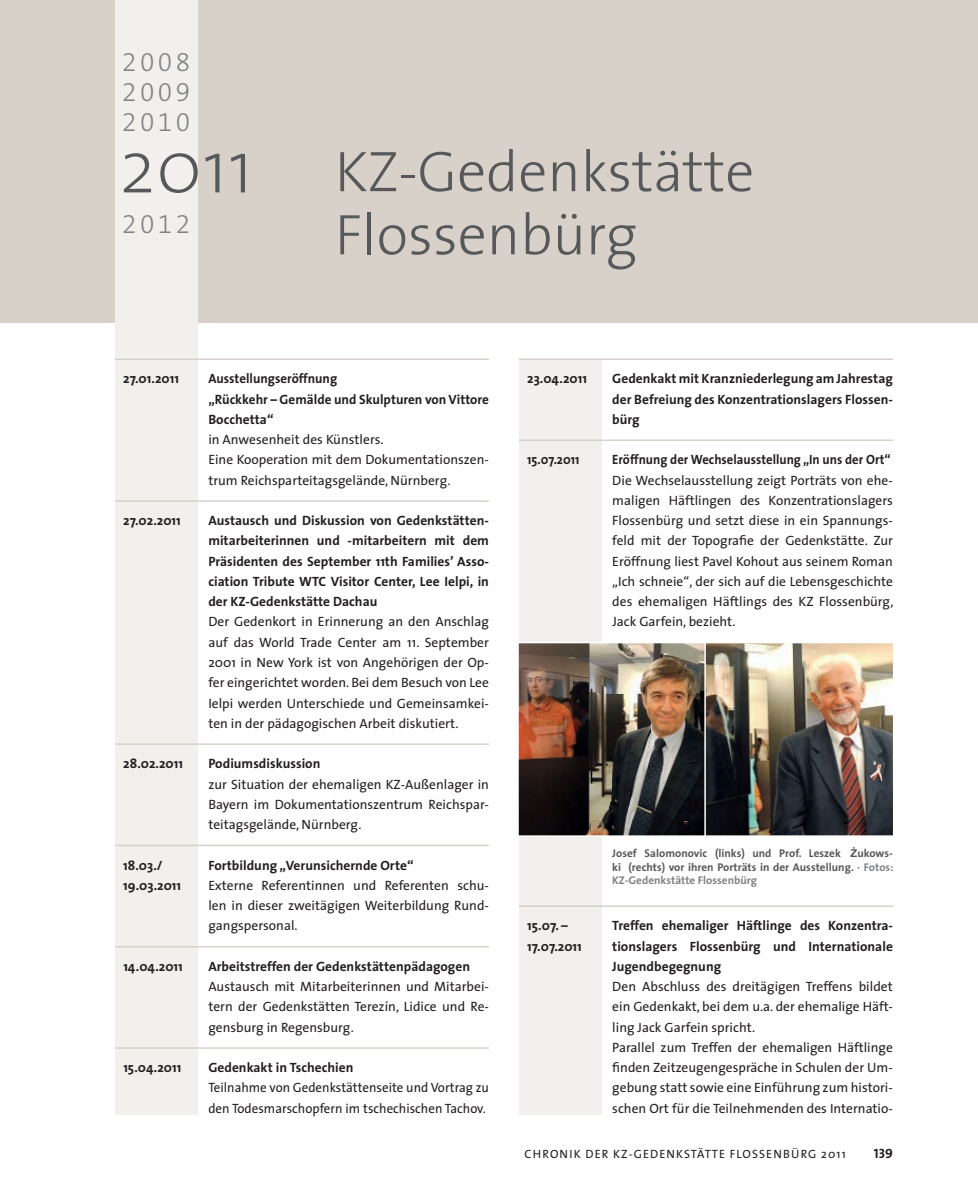
<style>
.page{position:relative;width:978px;height:1191px;background:#fff}
.page>*{position:absolute;margin:0;border:0;box-sizing:border-box;transform-origin:0 0}
.t1{font:200 75px "The Sans";color:#57585a}
.t2{font:300 57.75px/63.2px "The Sans";color:#57585a}
.t3{font:26.25px/30px "The Sans Light Expert";letter-spacing:.13em;color:#808285;text-align:justify}
.t4{font:13.5px/20.2px "The Sans";color:#231f20;text-align:justify}
.t5{font:700 13.5px/20.2px "The Sans";color:#231f20;text-align:justify}
.t6{font:13.5px/20.2px "The Sans";color:#231f20;scale:.96 1}
.t7{font:700 13.5px/20.2px "The Sans";color:#231f20;scale:.96 1}
.t8{font:700 13.5px "The Sans";color:#231f20;scale:.94 1}
.t9{font:13.5px "The Sans Bold Caps";color:#231f20}
.t10{font:12px "The Sans";letter-spacing:.09em;color:#231f20}
.t11{font:700 11.25px/13.5px "The Sans";color:#57585a;text-align:justify}
.s1{font-family:"Arial";font-size:10.8px}
.s2{color:#808285}
</style>
<div class="page">
<div style="left:519px;top:359px;width:83px;height:755px;background:#f1f0ed"></div>
<div style="left:115px;top:359px;width:83px;height:755px;background:#f1f0ed"></div>
<div style="left:0;top:0;width:978px;height:323px;background:#d8d1c9"></div>
<div style="left:115px;top:0;width:83px;height:374px;background:#f1f0ed"></div>
<hr style="left:115px;top:358px;width:374px;height:2px;background:#d8d1c9">
<hr style="left:115px;top:500px;width:374px;height:2px;background:#d8d1c9">
<hr style="left:115px;top:743px;width:374px;height:2px;background:#d8d1c9">
<hr style="left:115px;top:844px;width:374px;height:2px;background:#d8d1c9">
<hr style="left:115px;top:946px;width:374px;height:1px;background:#d8d1c9">
<hr style="left:115px;top:1047px;width:374px;height:1px;background:#d8d1c9">
<hr style="left:519px;top:358px;width:374px;height:2px;background:#d8d1c9">
<hr style="left:519px;top:439px;width:374px;height:2px;background:#d8d1c9">
<hr style="left:519px;top:905px;width:374px;height:2px;background:#d8d1c9">
<img style="left:518px;top:642px;width:375px;height:195px">
<h3 class="t3" style="left:122px;top:46px;width:69px">2008<br>2009<br>2010</h3>
<h1 class="t1" style="left:119px;top:105px;width:136px">2011</h1>
<h3 class="t3" style="left:122px;top:208px;width:69px">2012</h3>
<h2 class="t2" style="left:335px;top:138px;width:421px">KZ-Gedenkstätte<br>Flossenbürg</h2>
<p class="t5" style="left:123px;top:368px;width:57px">27.01.2011</p>
<p class="t7" style="left:208px;top:368px;width:294px">Ausstellungseröffnung<br>„Rückkehr – Gemälde und Skulpturen von Vittore<br>Bocchetta“</p>
<p class="t4" style="left:208px;top:429px;width:282px;text-align:left">in Anwesenheit des Künstlers.<br>Eine Kooperation mit dem Dokumentationszen&shy;trum Reichsparteitagsgelände, N ürnberg.</p>
<p class="t5" style="left:123px;top:510px;width:59px">27.02.2011</p>
<p class="t5" style="left:208px;top:510px;width:282px">Austausch und Diskussion von Gedenkstätten&shy;mitarbeiterinnen und -mitarbeitern mit dem Präsidenten des September 11th Families’ Asso&shy;ciation Tribute WTC Visitor Center, Lee Ielpi, in der KZ-Gedenkstätte Dachau</p>
<p class="t4" style="left:208px;top:611px;width:282px">Der Gedenkort in Erinnerung an den Anschlag auf das World Trade Center am 11. September 2001 in New York ist von Angehörigen der Op&shy;fer eingerichtet worden. Bei dem Besuch von Lee Ielpi werden U nterschiede und Gemeinsamkei&shy;ten in der pädagogischen Arbeit diskutiert.</p>
<p class="t5" style="left:123px;top:753px;width:61px">28.02.2011</p>
<p class="t5" style="left:208px;top:753px;width:114px">Podiumsdiskussion</p>
<p class="t4" style="left:208px;top:773px;width:282px">zur Situation der ehemaligen KZ-Außenlager in Bayern im Dokumentationszentrum Reichspar&shy;teitagsgelände, N ürnberg.</p>
<p class="t5" style="left:123px;top:854px;width:41px">18.03./</p>
<p class="t5" style="left:208px;top:854px;width:207px">Fortbildung „Verunsichernde Orte“</p>
<p class="t5" style="left:123px;top:874px;width:59px">19.03.2011</p>
<p class="t4" style="left:208px;top:874px;width:282px">Externe Referentinnen und Referenten schu&shy;len in dieser zweitägigen Weiterbildung Rund&shy;gangspersonal.</p>
<p class="t5" style="left:123px;top:955px;width:61px">14.04.2011</p>
<p class="t5" style="left:208px;top:955px;width:263px">Arbeitstreffen der Gedenkstättenpädagogen</p>
<p class="t4" style="left:208px;top:976px;width:282px">Austausch mit Mitarbeiterinnen und Mitarbei&shy;tern der Gedenkstätten Terezín, Lidice und Re&shy;gensburg in Regensburg.</p>
<p class="t5" style="left:123px;top:1057px;width:60px">15.04.2011</p>
<p class="t5" style="left:208px;top:1057px;width:147px">Gedenkakt in Tschechien</p>
<p class="t6" style="left:208px;top:1077px;width:294px">Teilnahme von Gedenkstättenseite und Vortrag zu den Todesmarschopfern im tschechischen Tachov.</p>
<p class="t5" style="left:527px;top:368px;width:61px">23.04.2011</p>
<p class="t5" style="left:612px;top:368px;width:282px">Gedenkakt mit Kranzniederlegung am Jahrestag der Befreiung des Konzentrationslagers Flossen&shy;bürg</p>
<p class="t8" style="left:527px;top:448px;width:57px">15.07.2011</p>
<p class="t8" style="left:612px;top:448px;width:298px">Eröffnung der Wechselausstellung „In uns der Ort“</p>
<p class="t4" style="left:612px;top:469px;width:283px">Die Wechselausstellung zeigt Porträts von ehe&shy;maligen Häftlingen des Konzentrationslagers Flossenbürg und setzt diese in ein Spannungs&shy;feld mit der Topografie der Gedenkstätte. Zur Eröffnung liest Pavel Kohout aus seinem Roman „Ich schneie“, der sich auf die Lebensgeschichte des ehemaligen Häftlings des KZ Flossenbürg, Jack Garfein, bezieht.</p>
<p class="t11" style="left:612px;top:846px;width:283px">Josef Salomonovic (links) und Prof. Leszek <span class="s1">Ż</span>ukows&shy;ki (rechts) vor ihren Porträts in der Ausstellung. <span class="s2">· Fotos:<br>KZ-Gedenkstätte Flossenbürg</span></p>
<p class="t5" style="left:527px;top:915px;width:42px">15.07. –</p>
<p class="t5" style="left:612px;top:915px;width:282px">Treffen ehemaliger Häftlinge des Konzentra-</p>
<p class="t5" style="left:527px;top:935px;width:56px">17.07.2011</p>
<p class="t5" style="left:612px;top:935px;width:282px">tionslagers Flossenbürg und Internationale<br>Jugendbegegnung</p>
<p class="t4" style="left:612px;top:976px;width:282px;text-align:left">Den Abschluss des dreitägigen Treffens bildet ein Gedenkakt, bei dem u.a. der ehemalige Häft&shy;ling Jack Garfein spricht.<br>Parallel zum Treffen der ehemaligen Häftlinge finden Zeitzeugengespräche in Schulen der U m&shy;gebung statt sowie eine Einführung zum histori&shy;schen Ort für die Teilnehmenden des I nternatio-</p>
<p class="t10" style="left:525px;top:1144px;width:323px">Chronik der KZ-Gedenkstätte Flossenbü rg 2011</p>
<p class="t9" style="left:874px;top:1142px;width:21px">139</p>
</div>
